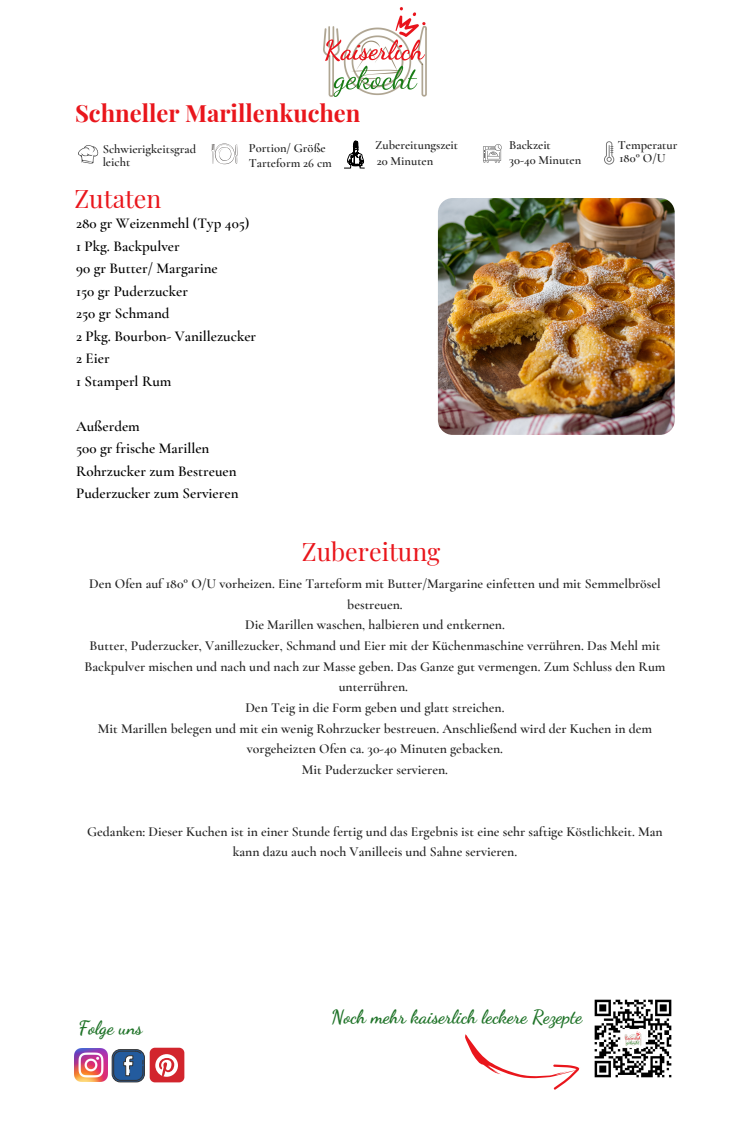
<style>
.page{position:relative;width:750px;height:1125px;background:#fff}
.page>*{position:absolute;margin:0;border:0;box-sizing:border-box;transform-origin:0 0}
.t1{font:25px "Playfair Display";color:#e9161c}
.t2{font:700 23.75px "Playfair Display";color:#e9161c}
.t3{font:700 18.75px "Dancing Script";color:#1f7328}
.t4{font:600 15px "Cormorant Garamond";color:#000}
.t5{font:600 13.75px/20.6px "Cormorant Garamond";color:#222;text-align:center}
.t6{font:600 12.5px "Cormorant Garamond";color:#222}
</style>
<div class="page">
<img style="left:323px;top:7px;width:104px;height:90px">
<svg style="left:78px;top:145px;width:20px;height:19px"></svg>
<svg style="left:211px;top:144px;width:27px;height:20px"></svg>
<svg style="left:344px;top:141px;width:21px;height:27px"></svg>
<div style="left:112px;top:1049px;width:33px;height:33px;border:1px solid #333;border-radius:8px"></div>
<svg style="left:113px;top:1051px;width:31px;height:30px"></svg>
<div style="left:150px;top:1048px;width:34px;height:34px;background:#d2252d;border-radius:5px"></div>
<svg style="left:155px;top:1054px;width:23px;height:23px"></svg>
<img style="left:74px;top:1049px;width:33px;height:32px">
<svg style="left:483px;top:144px;width:19px;height:19px"></svg>
<svg style="left:604px;top:141px;width:10px;height:24px"></svg>
<img style="left:438px;top:198px;width:237px;height:237px;border-radius:15px">
<img style="left:594px;top:999px;width:78px;height:79px">
<svg style="left:465px;top:1034px;width:115px;height:56px"></svg>
<p class="t2" style="left:75px;top:97px;width:287px">Schneller Marillenkuchen</p>
<p class="t6" style="left:103px;top:141px;width:95px">Schwierigkeitsgrad</p>
<p class="t6" style="left:103px;top:154px;width:29px">leicht</p>
<p class="t1" style="left:74px;top:181px;width:89px">Zutaten</p>
<p class="t6" style="left:249px;top:140px;width:78px">Portion/ Größe</p>
<p class="t6" style="left:249px;top:155px;width:85px">Tarteform 26 cm</p>
<p class="t4" style="left:76px;top:215px;width:175px">280 gr Weizenmehl (Typ 405)</p>
<p class="t4" style="left:76px;top:237px;width:105px">1 Pkg. Backpulver</p>
<p class="t4" style="left:76px;top:260px;width:143px">90 gr Butter/ Margarine</p>
<p class="t4" style="left:76px;top:282px;width:113px">150 gr Puderzucker</p>
<p class="t4" style="left:76px;top:305px;width:95px">250 gr Schmand</p>
<p class="t4" style="left:76px;top:327px;width:182px">2 Pkg. Bourbon- Vanillezucker</p>
<p class="t4" style="left:76px;top:350px;width:35px">2 Eier</p>
<p class="t4" style="left:76px;top:372px;width:97px">1 Stamperl Rum</p>
<p class="t4" style="left:76px;top:417px;width:65px">Außerdem</p>
<p class="t4" style="left:76px;top:440px;width:135px">500 gr frische Marillen</p>
<p class="t4" style="left:76px;top:462px;width:162px">Rohrzucker zum Bestreuen</p>
<p class="t4" style="left:76px;top:485px;width:164px">Puderzucker zum Servieren</p>
<p class="t6" style="left:375px;top:138px;width:85px">Zubereitungszeit</p>
<p class="t6" style="left:377px;top:154px;width:58px">20 Minuten</p>
<p class="t1" style="left:302px;top:534px;width:140px">Zubereitung</p>
<p class="t6" style="left:509px;top:138px;width:43px">Backzeit</p>
<p class="t6" style="left:509px;top:152px;width:74px">30-40 Minuten</p>
<p class="t6" style="left:619px;top:151px;width:47px">180° O/U</p>
<p class="t6" style="left:618px;top:137px;width:61px">Temperatur</p>
<p class="t5" style="left:89px;top:573px;width:573px">Den Ofen auf 180° O/U vorheizen. Eine Tarteform mit Butter/Margarine einfetten und mit Semmelbrösel bestreuen.</p>
<p class="t5" style="left:245px;top:615px;width:261px">Die Marillen waschen, halbieren und entkernen.</p>
<p class="t5" style="left:84px;top:635px;width:583px">Butter, Puderzucker, Vanillezucker, Schmand und Eier mit der Küchenmaschine verrühren. Das Mehl mit<br>Backpulver mischen und nach und nach zur Masse geben. Das Ganze gut vermengen. Zum Schluss den Rum unterrühren.</p>
<p class="t5" style="left:245px;top:697px;width:261px">Den Teig in die Form geben und glatt streichen.</p>
<p class="t5" style="left:98px;top:718px;width:556px">Mit Marillen belegen und mit ein wenig Rohrzucker bestreuen. Anschließend wird der Kuchen in dem vorgeheizten Ofen ca. 30-40 Minuten gebacken.</p>
<p class="t5" style="left:302px;top:759px;width:148px">Mit Puderzucker servieren.</p>
<p class="t5" style="left:87px;top:821px;width:577px">Gedanken: Dieser Kuchen ist in einer Stunde fertig und das Ergebnis ist eine sehr saftige Köstlichkeit. Man kann dazu auch noch Vanilleeis und Sahne servieren.</p>
<p class="t3" style="left:79px;top:1017px;width:65px">Folge uns</p>
<p class="t3" style="left:331px;top:1006px;width:253px">Noch mehr kaiserlich leckere Rezepte</p>
</div>
